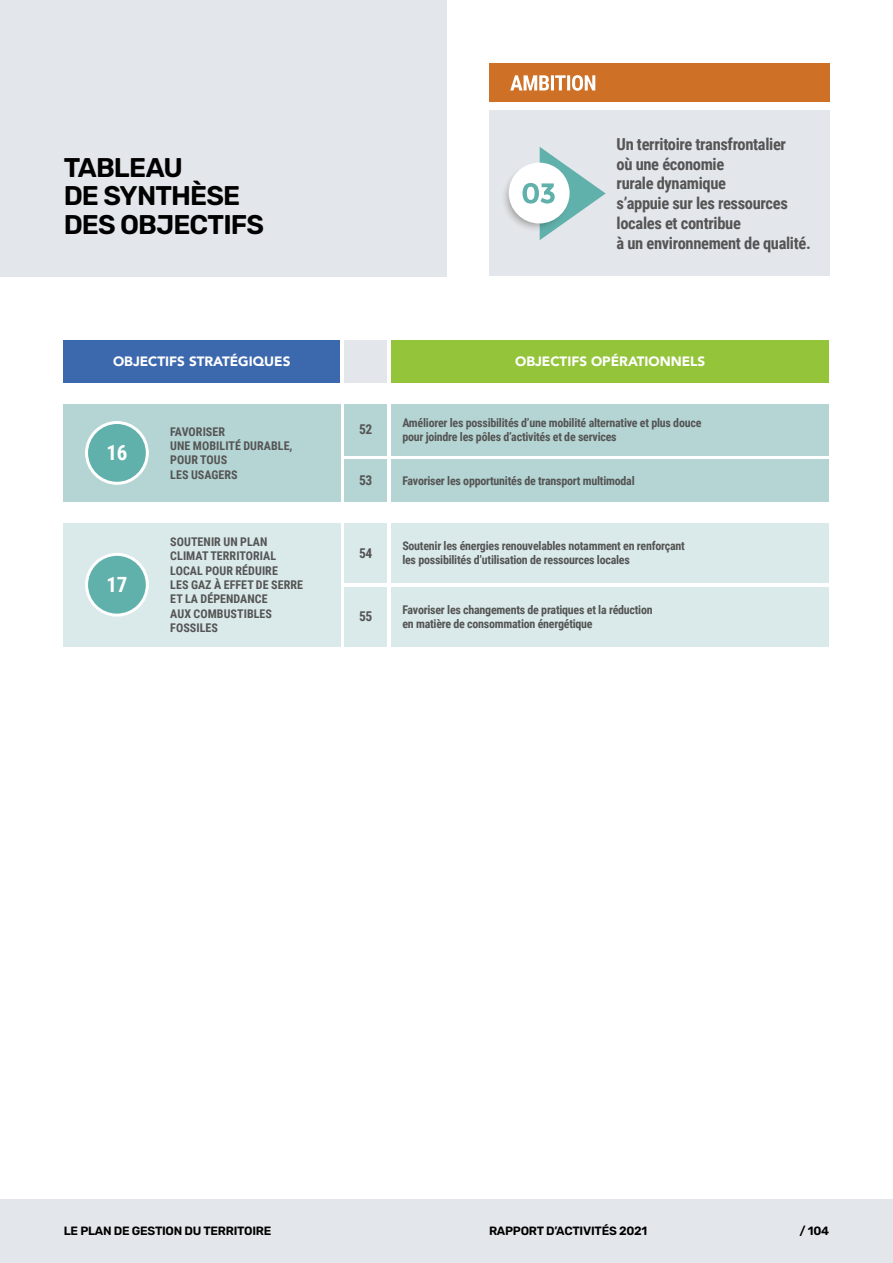
<style>
.page{position:relative;width:893px;height:1263px;background:#fff}
.page>*{position:absolute;margin:0;border:0;box-sizing:border-box;transform-origin:0 0}
.t1{font:600 27px/28.5px "Rubik";letter-spacing:-.035em;color:#000}
.t2{font:700 21px "Roboto Condensed";color:#fff}
.t3{font:700 16.5px/19.8px "Roboto Condensed";letter-spacing:-.02em;color:#555}
.t4{font:900 13.5px "Avenir";color:#fff}
.t5{font:700 13.5px "Roboto Condensed";letter-spacing:-.02em;color:#555}
.t6{font:700 12px/13.5px "Roboto Condensed";letter-spacing:-.02em;color:#555}
.t7{font:700 12px/14.4px "Roboto Condensed";letter-spacing:.005em;color:#555}
.t8{font:600 12px "Rubik";letter-spacing:-.02em;color:#000}
</style>
<div class="page">
<div style="left:0;top:0;width:446px;height:276px;background:#e3e6ea"></div>
<div style="left:0;top:1199px;width:893px;height:64px;background:#e3e6ea"></div>
<div style="left:64px;top:404px;width:276px;height:98px;background:#b4d5d3"></div>
<div style="left:344px;top:404px;width:43px;height:51px;background:#b4d5d3"></div>
<div style="left:391px;top:404px;width:438px;height:51px;background:#b4d5d3"></div>
<div style="left:391px;top:459px;width:438px;height:43px;background:#b4d5d3"></div>
<div style="left:344px;top:459px;width:43px;height:43px;background:#b4d5d3"></div>
<div style="left:64px;top:523px;width:276px;height:123px;background:#dae9e9"></div>
<div style="left:344px;top:523px;width:43px;height:60px;background:#dae9e9"></div>
<div style="left:391px;top:523px;width:438px;height:60px;background:#dae9e9"></div>
<div style="left:391px;top:587px;width:438px;height:59px;background:#dae9e9"></div>
<div style="left:344px;top:587px;width:43px;height:59px;background:#dae9e9"></div>
<div style="left:87px;top:554px;width:60px;height:61px;background:#60b0ac;border-radius:50%"></div>
<div style="left:85px;top:553px;width:64px;height:64px;border:3px solid #fff;border-radius:50%"></div>
<div style="left:87px;top:422px;width:60px;height:61px;background:#60b0ac;border-radius:50%"></div>
<div style="left:85px;top:421px;width:64px;height:64px;border:3px solid #fff;border-radius:50%"></div>
<div style="left:489px;top:111px;width:340px;height:165px;background:#e3e6ea"></div>
<div style="left:489px;top:64px;width:340px;height:38px;background:#cf7027"></div>
<svg style="left:510px;top:75px;width:86px;height:16px"></svg>
<svg style="left:500px;top:162px;width:70px;height:70px"></svg>
<div style="left:509px;top:163px;width:61px;height:60px;background:#fff;border-radius:50%"></div>
<svg style="left:522px;top:147px;width:84px;height:93px"></svg>
<div style="left:344px;top:340px;width:43px;height:43px;background:#e3e6ea"></div>
<div style="left:64px;top:340px;width:276px;height:43px;background:#3c68ae"></div>
<div style="left:391px;top:340px;width:438px;height:43px;background:#94c43a"></div>
<h1 class="t1" style="left:64px;top:154px;width:202px">TABLEAU<br>DE SYNTHÈSE<br>DES OBJECTIFS</h1>
<h3 class="t3" style="left:617px;top:133px;width:196px">Un territoire transfrontalier<br>où une économie<br>rurale dynamique<br>s’appuie sur les ressources locales et contribue<br>à un environnement de qualité.</h3>
<p class="t4" style="left:113px;top:350px;width:179px">OBJECTIFS STRATÉGIQUES</p>
<p class="t4" style="left:515px;top:350px;width:192px">OBJECTIFS OPÉRATIONNELS</p>
<h2 class="t2" style="left:107px;top:438px;width:22px">16</h2>
<h2 class="t2" style="left:107px;top:570px;width:22px">17</h2>
<p class="t7" style="left:170px;top:424px;width:124px">FAVORISER<br>UNE MOBILITÉ DURABLE,<br>POUR TOUS<br>LES USAGERS</p>
<p class="t5" style="left:359px;top:420px;width:15px">52</p>
<p class="t6" style="left:402px;top:416px;width:301px">Améliorer les possibilités d’une mobilité alternative et plus douce pour joindre les pôles d’activités et de services</p>
<p class="t5" style="left:359px;top:471px;width:15px">53</p>
<p class="t6" style="left:402px;top:473px;width:234px">Favoriser les opportunités de transport multimodal</p>
<p class="t7" style="left:170px;top:534px;width:134px">SOUTENIR UN PLAN<br>CLIMAT TERRITORIAL<br>LOCAL POUR RÉDUIRE<br>LES GAZ À EFFET DE SERRE<br>ET LA DÉPENDANCE<br>AUX COMBUSTIBLES<br>FOSSILES</p>
<p class="t5" style="left:359px;top:543px;width:15px">54</p>
<p class="t6" style="left:402px;top:539px;width:284px">Soutenir les énergies renouvelables notamment en renforçant les possibilités d’utilisation de ressources locales</p>
<p class="t6" style="left:402px;top:603px;width:252px">Favoriser les changements de pratiques et la réduction en matière de consommation énergétique</p>
<p class="t5" style="left:359px;top:607px;width:15px">55</p>
<p class="t8" style="left:64px;top:1224px;width:209px">LE PLAN DE GESTION DU TERRITOIRE</p>
<p class="t8" style="left:489px;top:1224px;width:160px">RAPPORT D’ACTIVITÉS 2021</p>
<p class="t8" style="left:799px;top:1224px;width:31px">/ 104</p>
</div>
